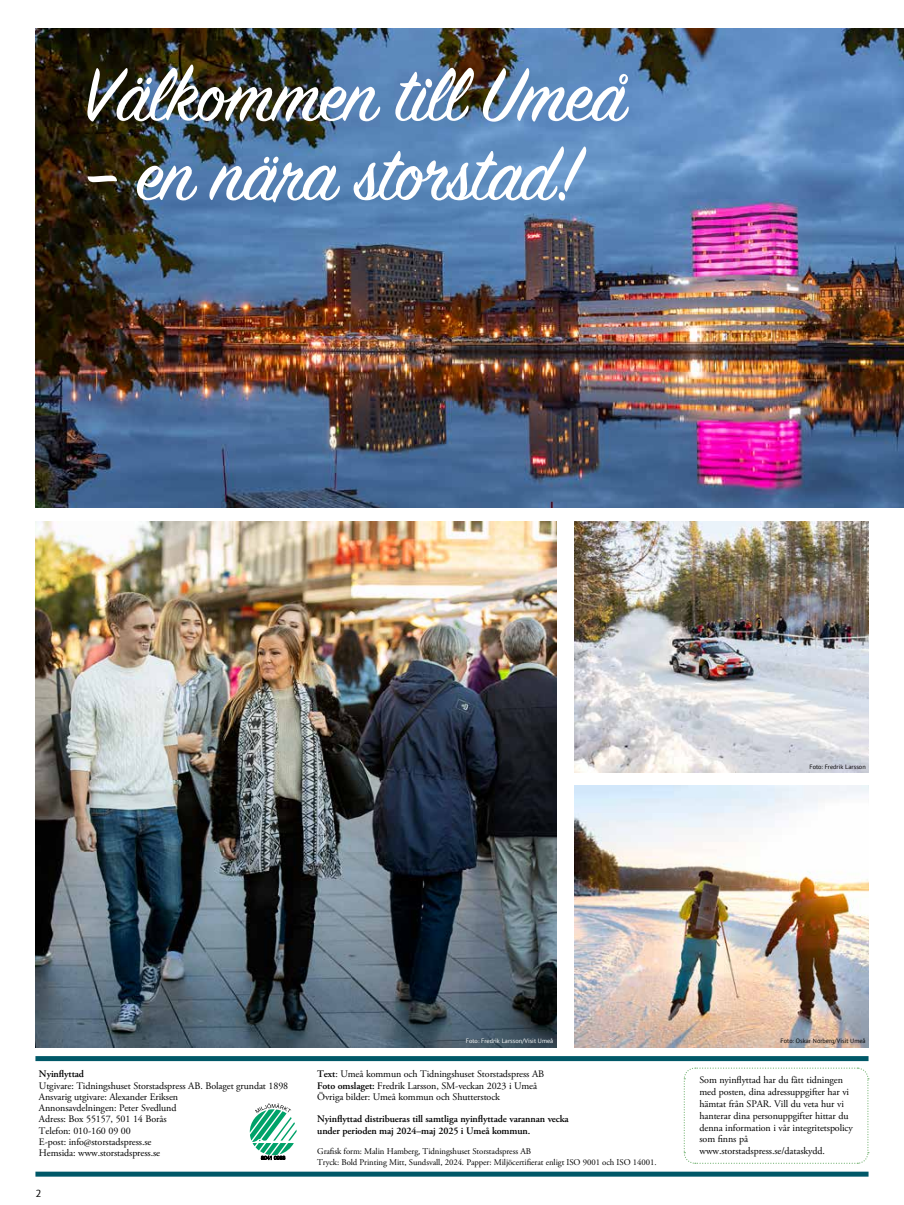
<style>
.page{position:relative;width:904px;height:1205px;background:#fff}
.page>*{position:absolute;margin:0;border:0;box-sizing:border-box;transform-origin:0 0}
.t1{font:84px "Sign Painter House Script";letter-spacing:-.015em;color:#fff}
.t2{font:10.12px "PT Sans";color:#000;scale:1.11 1}
.t3{font:10px/11.2px "Adobe Garamond Pro";letter-spacing:-.01em;color:#000}
.t4{font:600 10px/11.2px "Adobe Garamond Pro";letter-spacing:-.01em;color:#000}
.t5{font:8.75px/11.2px "Adobe Garamond Pro";letter-spacing:-.01em;color:#000}
.t6{font:6.25px "PT Sans";color:#000}
.t7{font:6.25px "PT Sans";color:#fff}
.s1{font-weight:600}
</style>
<div class="page">
<img style="left:35px;top:521px;width:521px;height:526px">
<img style="left:35px;top:28px;width:869px;height:480px">
<div style="left:35px;top:1056px;width:833px;height:5px;background:#005868"></div>
<svg style="left:250px;top:1103px;width:46px;height:56px"></svg>
<div style="left:35px;top:1171px;width:833px;height:5px;background:#005868"></div>
<img style="left:574px;top:521px;width:294px;height:251px">
<svg style="left:683px;top:1067px;width:186px;height:97px"></svg>
<img style="left:574px;top:786px;width:294px;height:261px">
<h1 class="t1" style="left:84px;top:43px;width:543px">Välkommen till Umeå</h1>
<h1 class="t1" style="left:84px;top:122px;width:498px">– en nära storstad!</h1>
<p class="t6" style="left:809px;top:763px;width:58px">Foto: Fredrik Larsson</p>
<p class="t4" style="left:39px;top:1069px;width:47px">Nyinflyttad</p>
<p class="t3" style="left:39px;top:1080px;width:251px">Utgivare: Tidningshuset Storstadspress AB. Bolaget grundat 1898<br>Ansvarig utgivare: Alexander Eriksen<br>Annonsavdelningen: Peter Svedlund<br>Adress: Box 55157, 501 14 Borås<br>Telefon: 010-160 09 00<br>E-post: info@storstadspress.se<br>Hemsida: www.storstadspress.se</p>
<p class="t2" style="left:35px;top:1187px;width:7px">2</p>
<p class="t7" style="left:466px;top:1036px;width:89px">Foto: Fredrik Larsson/Visit Umeå</p>
<p class="t3" style="left:317px;top:1069px;width:228px"><span class="s1">Text</span>: Umeå kommun och Tidningshuset Storstadspress AB<br><span class="s1">Foto omslaget:</span> Fredrik Larsson, SM-veckan 2023 i Umeå<br>Övriga bilder: Umeå kommun och Shutterstock</p>
<p class="t4" style="left:317px;top:1114px;width:253px">Nyinflyttad distribueras till samtliga nyinflyttade varannan vecka under perioden maj 2024–maj 2025 i Umeå kommun.</p>
<p class="t5" style="left:317px;top:1146px;width:341px">Grafisk form: Malin Hamberg, Tidningshuset Storstadspress AB<br>Tryck: Bold Printing Mitt, Sundsvall, 2024. Papper: Miljöcertifierat enligt ISO 9001 och ISO 14001.</p>
<p class="t6" style="left:780px;top:1037px;width:87px">Foto: Oskar Norberg/Visit Umeå</p>
<p class="t3" style="left:699px;top:1074px;width:155px;line-height:11.9px">Som nyinflyttad har du fått tidningen med posten, dina adressuppgifter har vi hämtat från SPAR. Vill du veta hur vi hanterar dina personuppgifter hittar du denna information i vår integritetspolicy som finns på www.storstadspress.se/dataskydd.</p>
</div>
